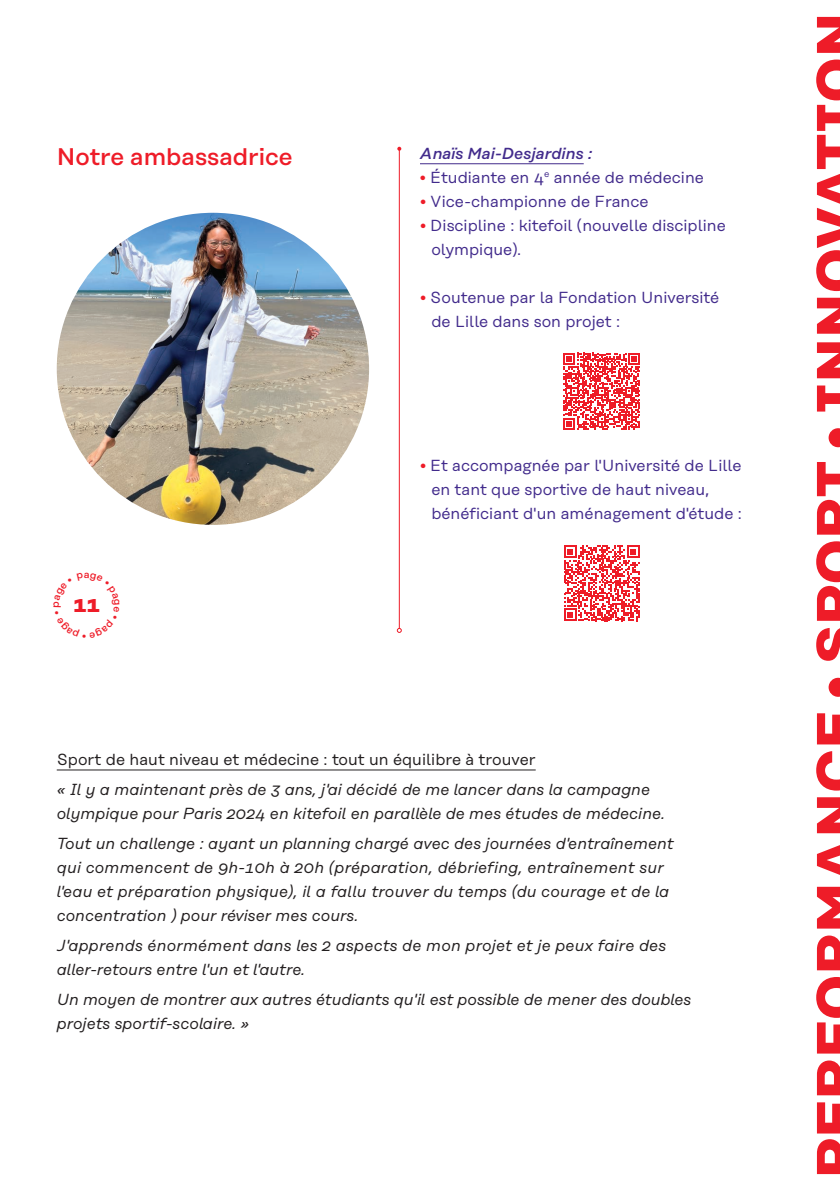
<style>
.page{position:relative;width:840px;height:1191px;background:#fff}
.page>*{position:absolute;margin:0;border:0;box-sizing:border-box;transform-origin:0 0}
.t1{font:700 56px "Rational Text";color:#ee1c28}
.t2{font:500 24px "Rational Display";color:#ee1c28}
.t3{font:700 22px "Rational Text";color:#ee1c28}
.t4{font:italic 16px/24px "Rational Text";color:#231f20}
.t5{font:16px/24px "Rational Text";color:#422b8c}
.t6{font:16px "Rational Text";color:#231f20}
.t7{font:italic 500 16px "Rational Display";color:#422b8c}
.s1{color:#ee1c28}
</style>
<div class="page">
<hr style="left:420px;top:163px;width:163px;height:1px;background:#422b8c">
<img style="left:57px;top:213px;width:312px;height:312px;border-radius:156px">
<svg style="left:563px;top:353px;width:76px;height:77px"></svg>
<svg style="left:564px;top:545px;width:75px;height:76px"></svg>
<hr style="left:57px;top:769px;width:478px;height:1px;background:#231f20">
<hr style="left:398px;top:149px;width:1px;height:479px;background:#ee1c28">
<svg style="left:396px;top:628px;width:5px;height:5px"></svg>
<svg style="left:397px;top:147px;width:4px;height:4px"></svg>
<h2 class="t2" style="left:57px;top:142px;width:237px">Notre ambassadrice</h2>
<h3 class="t3" style="left:73px;top:591px;width:28px">11</h3>
<p class="t7" style="left:420px;top:144px;width:174px">Anaïs Mai-Desjardins :</p>
<p class="t5" style="left:420px;top:165px;width:285px"><span class="s1">•</span> Étudiante en 4<sup>e</sup> année de médecine</p>
<p class="t5" style="left:420px;top:189px;width:230px"><span class="s1">•</span> Vice-championne de France</p>
<p class="t5" style="left:431px;top:213px;width:296px;text-indent:-11px"><span class="s1">•</span> Discipline : kitefoil (nouvelle discipline olympique).</p>
<p class="t5" style="left:431px;top:285px;width:289px;text-indent:-11px"><span class="s1">•</span> Soutenue par la Fondation Université de Lille dans son projet :</p>
<p class="t5" style="left:431px;top:453px;width:312px;text-indent:-11px"><span class="s1">•</span> Et accompagnée par l'Université de Lille en tant que sportive de haut niveau, bénéficiant d'un aménagement d'étude :</p>
<p class="t6" style="left:57px;top:750px;width:480px">Sport de haut niveau et médecine : tout un équilibre à trouver</p>
<p class="t4" style="left:57px;top:777px;width:609px">« Il y a maintenant près de 3 ans, j'ai décidé de me lancer dans la campagne olympique pour Paris 2024 en kitefoil en parallèle de mes études de médecine.</p>
<p class="t4" style="left:57px;top:831px;width:618px">Tout un challenge : ayant un planning chargé avec des journées d'entraînement qui commencent de 9h-10h à 20h (préparation, débriefing, entraînement sur l'eau et préparation physique), il a fallu trouver du temps (du courage et de la concentration ) pour réviser mes cours.</p>
<p class="t4" style="left:57px;top:933px;width:611px">J'apprends énormément dans les 2 aspects de mon projet et je peux faire des aller-retours entre l'un et l'autre.</p>
<p class="t4" style="left:57px;top:987px;width:635px">Un moyen de montrer aux autres étudiants qu'il est possible de mener des doubles projets sportif-scolaire. »</p>
<h1 class="t1" style="left:802px;top:1178px;width:1167px;rotate:-90deg">PERFORMANCE • SPORT • INNOVATION</h1>
</div>
